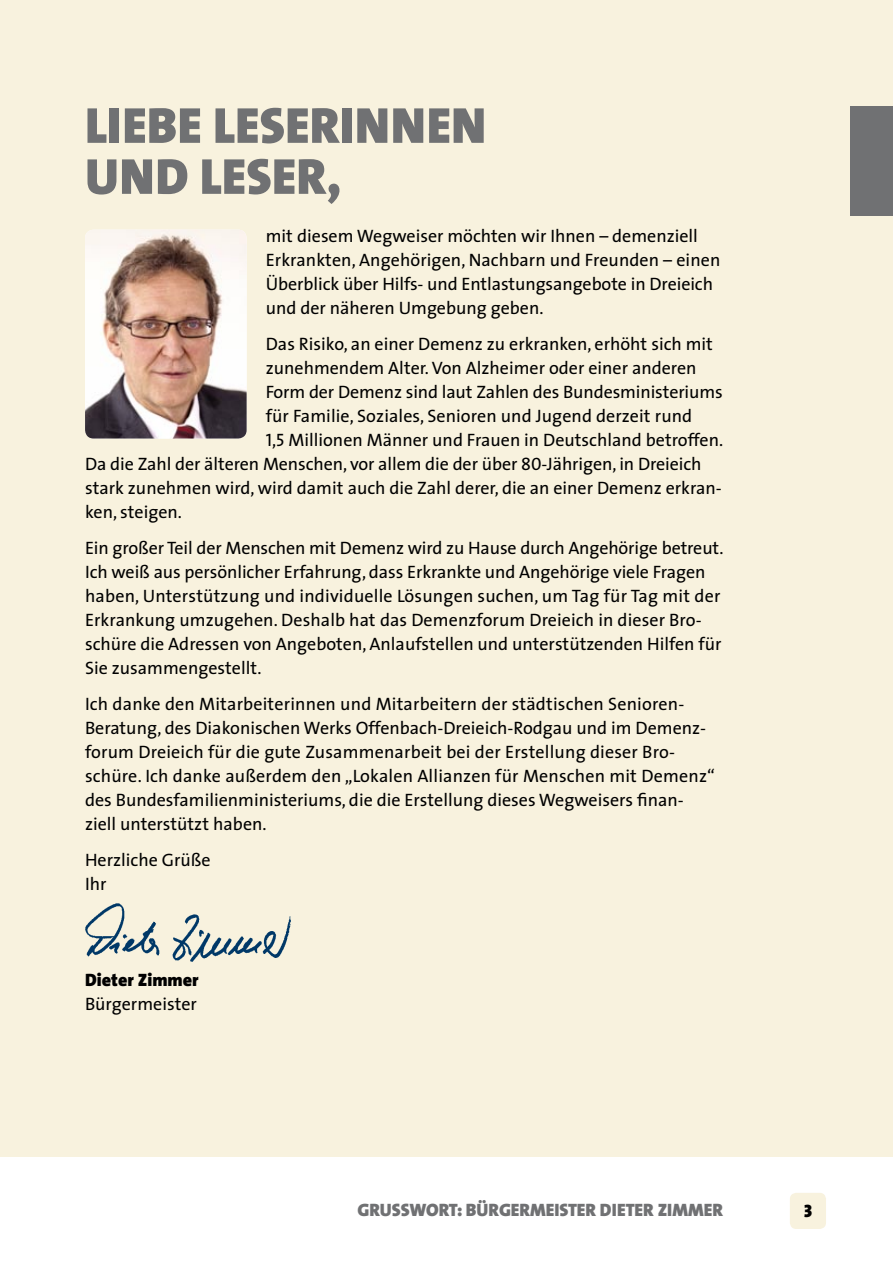
<style>
.page{position:relative;width:893px;height:1263px;background:#fff}
.page>*{position:absolute;margin:0;border:0;box-sizing:border-box;transform-origin:0 0}
.t1{font:51px/51px "The Sans Black Caps";color:#707173}
.t2{font:18px/24px "The Sans";color:#000}
.t3{font:18px "The Sans Black Caps";color:#707173}
.t4{font:900 18px "The Sans";color:#000}
.t5{font:18px "The Sans Black Caps";color:#000}
.s1{font-family:"The Sans Caps"}
</style>
<div class="page">
<div style="left:0;top:0;width:893px;height:1157px;background:#f8f2de"></div>
<div style="left:790px;top:1193px;width:36px;height:36px;background:#f8f2de;border-radius:6px"></div>
<img style="left:85px;top:904px;width:206px;height:58px">
<img style="left:85px;top:230px;width:162px;height:208px">
<div style="left:850px;top:106px;width:43px;height:110px;background:#707173"></div>
<h1 class="t1" style="left:85px;top:99px;width:403px">LIEBE LESERINNEN<br>UND LESER,</h1>
<p class="t2" style="left:266px;top:223px;width:456px">mit diesem Wegweiser möchten wir Ihnen – demenziell Erkrankten, Angehörigen, Nachbarn und Freunden – einen Überblick über Hilfs- und Entlastungsangebote in Dreieich und der näheren Umgebung geben.</p>
<p class="t2" style="left:266px;top:331px;width:449px">Das Risiko, an einer Demenz zu erkranken, erhöht sich mit</p>
<p class="t2" style="left:266px;top:355px;width:432px">zunehmendem Alter. Von Alzheimer oder einer anderen</p>
<p class="t2" style="left:266px;top:379px;width:458px">Form der Demenz sind laut Zahlen des Bundesministeriums</p>
<p class="t2" style="left:266px;top:403px;width:428px">für Familie, Soziales, Senioren und Jugend derzeit rund</p>
<p class="t2" style="left:266px;top:427px;width:459px"><span class="s1">1</span>,<span class="s1">5</span> Millionen Männer und Frauen in Deutschland betroffen.</p>
<p class="t2" style="left:85px;top:451px;width:618px">Da die Zahl der älteren Menschen, vor allem die der über <span class="s1">80</span>-Jährigen, in Dreieich</p>
<p class="t2" style="left:85px;top:475px;width:638px">stark zunehmen wird, wird damit auch die Zahl derer, die an einer Demenz erkran-</p>
<p class="t2" style="left:85px;top:499px;width:98px">ken, steigen.</p>
<p class="t2" style="left:85px;top:535px;width:640px">Ein großer Teil der Menschen mit Demenz wird zu Hause durch Angehörige betreut.<br>Ich weiß aus persönlicher Erfahrung, dass Erkrankte und Angehörige viele Fragen haben, Unterstützung und individuelle Lösungen suchen, um Tag für Tag mit der Erkrankung umzugehen. Deshalb hat das Demenzforum Dreieich in dieser Bro&shy;schüre die Adressen von Angeboten, Anlaufstellen und unterstützenden Hilfen für Sie zusammengestellt.</p>
<p class="t2" style="left:85px;top:691px;width:631px">Ich danke den Mitarbeiterinnen und Mitarbeitern der städtischen Senioren-Beratung, des Diakonischen Werks Offenbach-Dreieich-Rodgau und im Demenz&shy;forum Dreieich für die gute Zusammenarbeit bei der Erstellung dieser Bro&shy;schüre. Ich danke außerdem den „Lokalen Allianzen für Menschen mit Demenz“ des Bundesfamilienministeriums, die die Erstellung dieses Wegweisers finan&shy;ziell unterstützt haben.</p>
<p class="t2" style="left:85px;top:847px;width:127px">Herzliche Grüße<br>Ihr</p>
<p class="t4" style="left:85px;top:964px;width:115px">Dieter Zimmer</p>
<p class="t2" style="left:85px;top:991px;width:113px">Bürgermeister</p>
<p class="t3" style="left:357px;top:1194px;width:367px">GRUSSWORT: BÜRGERMEISTER DI ETER ZIMMER</p>
<p class="t5" style="left:804px;top:1195px;width:9px">3</p>
</div>
